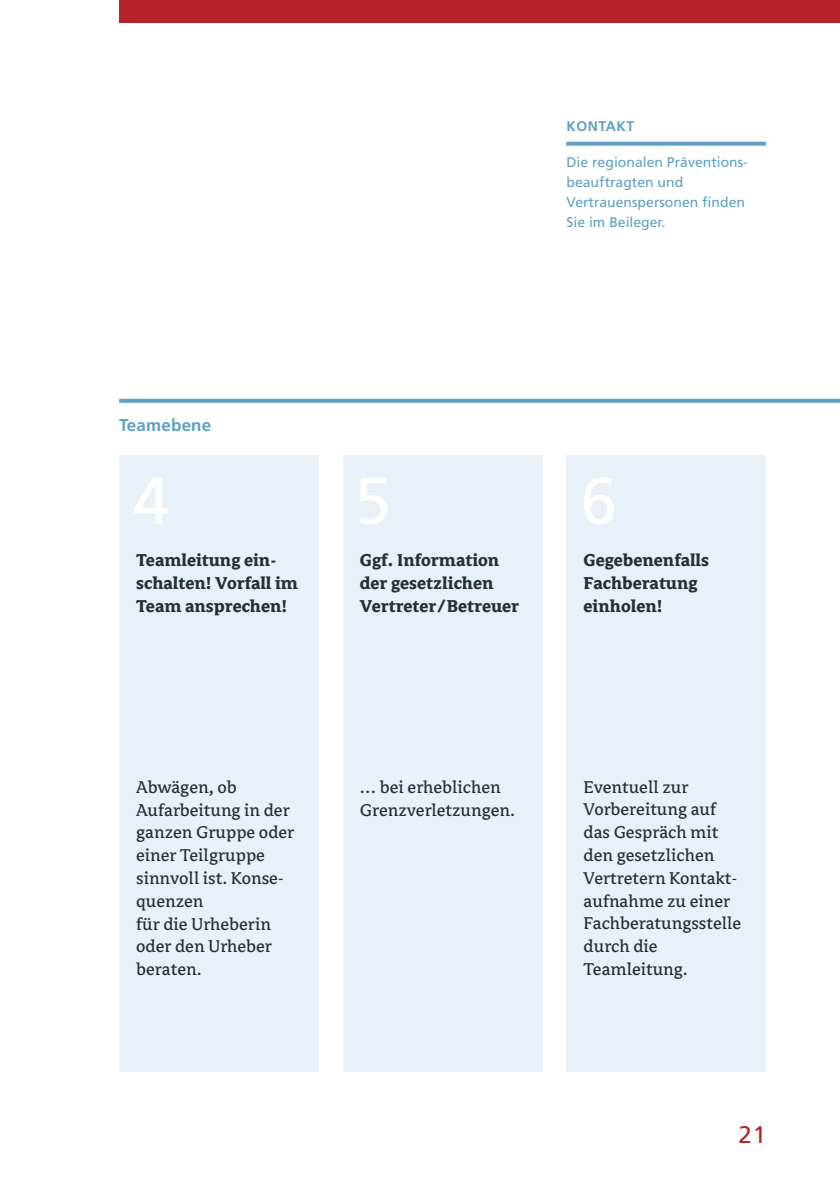
<style>
.page{position:relative;width:840px;height:1191px;background:#fff}
.page>*{position:absolute;margin:0;border:0;box-sizing:border-box;transform-origin:0 0}
.t1{font:65.4px "Frutiger LT Std";color:#fff}
.t2{font:24px "Frutiger LT Std";color:#b52229}
.t3{font:19px/22.8px "Avance OT";color:#232e37}
.t4{font:700 19px/22.8px "Avance OT";color:#232e37}
.t5{font:700 17px "Frutiger LT Std";letter-spacing:.01em;color:#5ea0c3}
.t6{font:14px/20px "Frutiger LT Std";color:#5ea0c3}
.t7{font:700 14px "Frutiger LT Std";letter-spacing:.04em;color:#5ea0c3}
</style>
<div class="page">
<div style="left:119px;top:0;width:720px;height:23px;background:#b52229"></div>
<div style="left:342px;top:455px;width:200px;height:616px;background:#eaf0f7"></div>
<div style="left:119px;top:455px;width:199px;height:616px;background:#eaf0f7"></div>
<div style="left:566px;top:455px;width:199px;height:616px;background:#eaf0f7"></div>
<svg style="left:119px;top:399px;width:720px;height:4px;background:#67a5c6"></svg>
<svg style="left:566px;top:142px;width:199px;height:4px"></svg>
<p class="t7" style="left:566px;top:117px;width:69px">KONTAKT</p>
<p class="t5" style="left:119px;top:415px;width:94px">Teamebene</p>
<p class="t6" style="left:566px;top:153px;width:182px">Die regionalen Präventions&shy;beauftragten und<br>Vertrauenspersonen finden<br>Sie im Beileger.</p>
<h1 class="t1" style="left:133px;top:462px;width:38px">4</h1>
<h1 class="t1" style="left:354px;top:462px;width:38px">5</h1>
<h1 class="t1" style="left:580px;top:462px;width:38px">6</h1>
<p class="t4" style="left:136px;top:550px;width:163px">Teamleitung ein&shy;schalten! Vorfall im<br>Team ansprechen!</p>
<p class="t4" style="left:360px;top:550px;width:160px">Ggf. Information der gesetzlichen<br>Vertreter/Betreuer</p>
<p class="t4" style="left:583px;top:550px;width:127px">Gegebenenfalls<br>Fachberatung einholen!</p>
<p class="t3" style="left:136px;top:776px;width:159px">Abwägen, ob<br>Aufarbeitung in der ganzen Gruppe oder einer Teilgruppe sinnvoll ist. Konse&shy;quenzen<br>für die Urheberin oder den Urheber beraten.</p>
<p class="t3" style="left:360px;top:776px;width:156px">… bei erheblichen<br>Grenzverletzungen.</p>
<p class="t3" style="left:583px;top:776px;width:159px">Eventuell zur<br>Vorbereitung auf das Gespräch mit den gesetzlichen<br>Vertretern Kontakt&shy;aufnahme zu einer<br>Fachberatungsstelle durch die<br>Teamleitung.</p>
<p class="t2" style="left:738px;top:1120px;width:29px">21</p>
</div>
